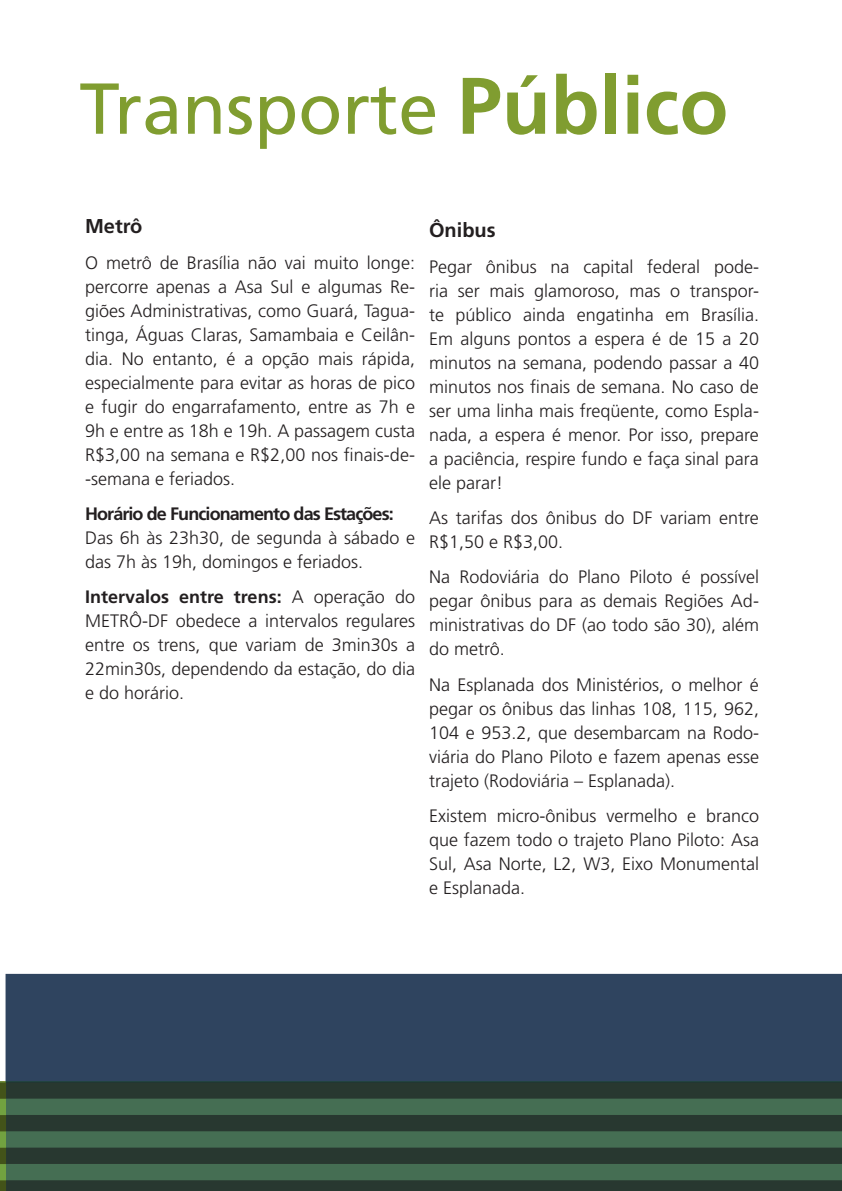
<style>
.page{position:relative;width:842px;height:1191px;background:#fff}
.page>*{position:absolute;margin:0;border:0;box-sizing:border-box;transform-origin:0 0}
.t1{font:72px "Frutiger LT Std";color:#809d30}
.t2{font:700 20px "Frutiger LT Std";color:#231f20}
.t3{font:300 18px/24px "Frutiger LT Std";color:#231f20;text-align:justify}
.t4{font:700 18px "Frutiger LT Std";letter-spacing:-.05em;color:#231f20}
.s1{font-weight:700;font-size:80px}
.s2{font-weight:700}
</style>
<div class="page">
<svg style="left:0;top:1081px;width:842px;height:110px;background:#35503f"></svg>
<div style="left:0;top:1180px;width:6px;height:11px;background:#435319"></div>
<div style="left:6px;top:974px;width:836px;height:108px;background:#2f445f"></div>
<p class="t1" style="left:80px;top:66px;width:650px">Transporte <span class="s1">Público</span></p>
<p class="t2" style="left:85px;top:215px;width:59px">Metrô</p>
<p class="t3" style="left:85px;top:251px;width:332px">O metrô de Brasília não vai muito longe: percorre apenas a Asa Sul e algumas Re&shy;giões Administrativas, como Guará, Tagua&shy;tinga, Águas Claras, Samambaia e Ceilân&shy;dia. No entanto, é a opção mais rápida, especialmente para evitar as horas de pico e fugir do engarrafamento, entre as 7h e 9h e entre as 18h e 19h. A passagem custa R$3,00 na semana e R$2,00 nos finais-de--semana e feriados.</p>
<p class="t4" style="left:85px;top:503px;width:310px">Horário de Funcionamento das Estações:</p>
<p class="t3" style="left:85px;top:526px;width:331px">Das 6h às 23h30, de segunda à sábado e das 7h às 19h, domingos e feriados.</p>
<p class="t3" style="left:85px;top:585px;width:331px"><span class="s2">Intervalos entre trens:</span> A operação do METRÔ-DF obedece a intervalos regulares entre os trens, que variam de 3min30s a 22min30s, dependendo da estação, do dia e do horário.</p>
<p class="t2" style="left:429px;top:218px;width:68px">Ônibus</p>
<p class="t3" style="left:429px;top:255px;width:331px">Pegar ônibus na capital federal pode&shy;ria ser mais glamoroso, mas o transpor&shy;te público ainda engatinha em Brasília.<br>Em alguns pontos a espera é de 15 a 20 minutos na semana, podendo passar a 40 minutos nos finais de semana. No caso de ser uma linha mais freqüente, como Espla&shy;nada, a espera é menor. Por isso, prepare a paciência, respire fundo e faça sinal para ele parar!</p>
<p class="t3" style="left:429px;top:506px;width:331px">As tarifas dos ônibus do DF variam entre<br>R$1,50 e R$3,00.</p>
<p class="t3" style="left:429px;top:565px;width:331px">Na Rodoviária do Plano Piloto é possível pegar ônibus para as demais Regiões Ad&shy;ministrativas do DF (ao todo são 30), além do metrô.</p>
<p class="t3" style="left:429px;top:672px;width:331px">Na Esplanada dos Ministérios, o melhor é pegar os ônibus das linhas 108, 115, 962, 104 e 953.2, que desembarcam na Rodo&shy;viária do Plano Piloto e fazem apenas esse trajeto (Rodoviária – Esplanada).</p>
<p class="t3" style="left:429px;top:804px;width:331px">Existem micro-ônibus vermelho e branco que fazem todo o trajeto Plano Piloto: Asa Sul, Asa Norte, L2, W3, Eixo Monumental e Esplanada.</p>
</div>
